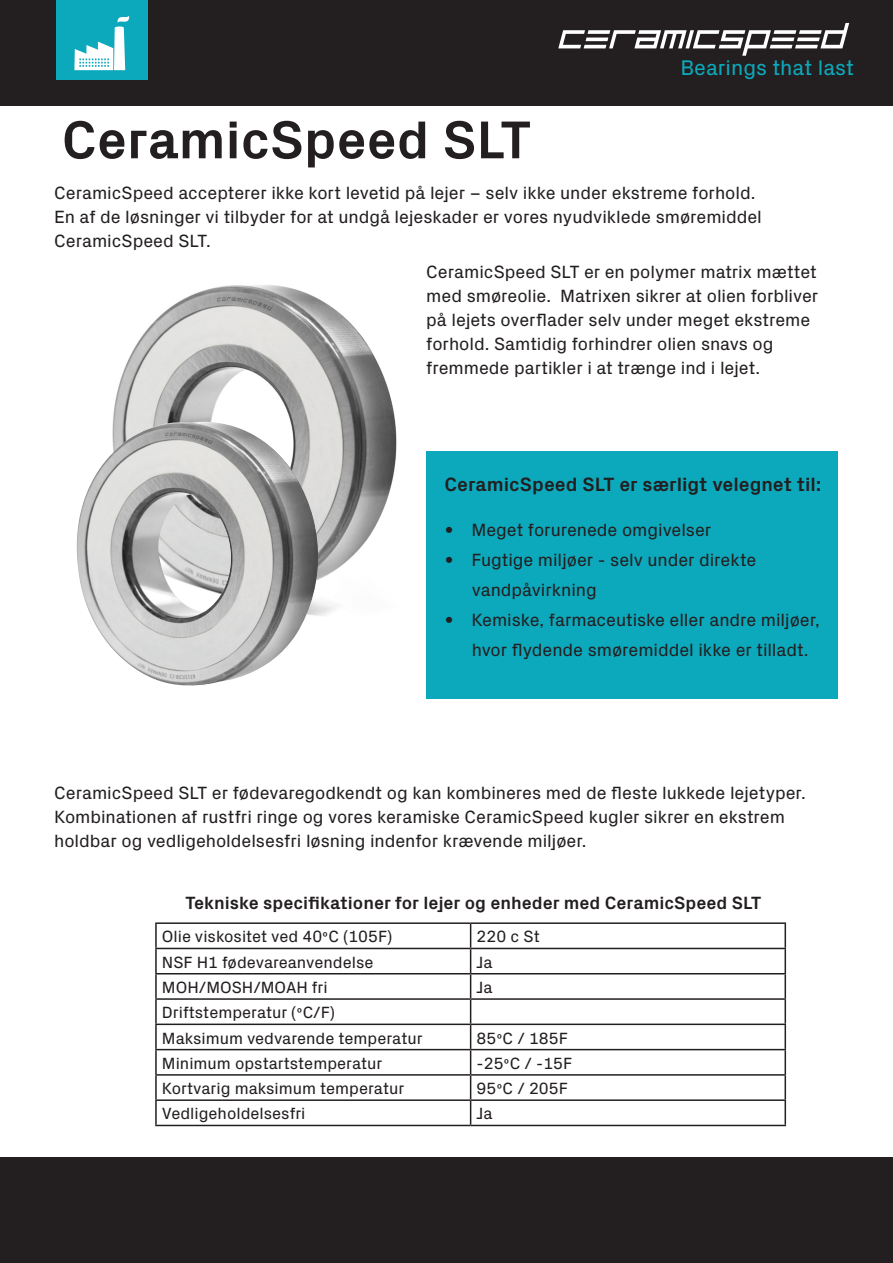
<style>
.page{position:relative;width:893px;height:1263px;background:#fff}
.page>*{position:absolute;margin:0;border:0;box-sizing:border-box;transform-origin:0 0}
.t1{font:700 54px "Px Grotesk";color:#231f20}
.t2{font:21.45px "Px Grotesk";color:#0ca9bc}
.t3{font:700 19.5px "Px Grotesk";color:#231f20}
.t4{font:18px/24px "Px Grotesk";letter-spacing:-.005em;color:#231f20}
.t5{font:700 18px "Px Grotesk";color:#231f20}
.t6{font:16.5px "Px Grotesk";color:#231f20}
</style>
<div class="page">
<div style="left:0;top:1158px;width:893px;height:105px;background:#231f20"></div>
<div style="left:426px;top:452px;width:412px;height:247px;background:#0ca9bc"></div>
<div style="left:0;top:0;width:893px;height:105px;background:#231f20"></div>
<img style="left:113px;top:285px;width:284px;height:329px">
<img style="left:76px;top:419px;width:251px;height:267px">
<div style="left:56px;top:0;width:92px;height:80px;background:#0ca9bc"></div>
<svg style="left:74px;top:16px;width:56px;height:54px"></svg>
<svg style="left:558px;top:23px;width:291px;height:33px"></svg>
<hr style="left:155px;top:922px;width:316px;height:2px;background:#231f20">
<hr style="left:155px;top:924px;width:2px;height:24px;background:#231f20">
<hr style="left:471px;top:922px;width:315px;height:2px;background:#231f20">
<hr style="left:784px;top:924px;width:2px;height:24px;background:#231f20">
<hr style="left:155px;top:948px;width:316px;height:1px;background:#231f20">
<hr style="left:155px;top:949px;width:2px;height:24px;background:#231f20">
<hr style="left:471px;top:948px;width:315px;height:1px;background:#231f20">
<hr style="left:784px;top:949px;width:2px;height:24px;background:#231f20">
<hr style="left:155px;top:973px;width:316px;height:1px;background:#231f20">
<hr style="left:155px;top:974px;width:2px;height:24px;background:#231f20">
<hr style="left:471px;top:973px;width:315px;height:1px;background:#231f20">
<hr style="left:784px;top:974px;width:2px;height:24px;background:#231f20">
<hr style="left:155px;top:998px;width:316px;height:2px;background:#231f20">
<hr style="left:155px;top:1000px;width:2px;height:23px;background:#231f20">
<hr style="left:471px;top:998px;width:315px;height:2px;background:#231f20">
<hr style="left:784px;top:1000px;width:2px;height:23px;background:#231f20">
<hr style="left:155px;top:1023px;width:316px;height:2px;background:#231f20">
<hr style="left:155px;top:1025px;width:2px;height:24px;background:#231f20">
<hr style="left:471px;top:1023px;width:315px;height:2px;background:#231f20">
<hr style="left:784px;top:1025px;width:2px;height:24px;background:#231f20">
<hr style="left:155px;top:1049px;width:316px;height:1px;background:#231f20">
<hr style="left:155px;top:1050px;width:2px;height:24px;background:#231f20">
<hr style="left:471px;top:1049px;width:315px;height:1px;background:#231f20">
<hr style="left:784px;top:1050px;width:2px;height:24px;background:#231f20">
<hr style="left:155px;top:1074px;width:316px;height:2px;background:#231f20">
<hr style="left:155px;top:1076px;width:2px;height:23px;background:#231f20">
<hr style="left:471px;top:1074px;width:315px;height:2px;background:#231f20">
<hr style="left:784px;top:1076px;width:2px;height:23px;background:#231f20">
<hr style="left:155px;top:1099px;width:316px;height:2px;background:#231f20">
<hr style="left:155px;top:1101px;width:2px;height:24px;background:#231f20">
<hr style="left:471px;top:1099px;width:315px;height:2px;background:#231f20">
<svg style="left:470px;top:924px;width:1px;height:201px"></svg>
<hr style="left:784px;top:1101px;width:2px;height:24px;background:#231f20">
<hr style="left:155px;top:1125px;width:316px;height:1px;background:#231f20">
<hr style="left:471px;top:1125px;width:315px;height:1px;background:#231f20">
<p class="t1" style="left:62px;top:101px;width:471px">CeramicSpeed SLT</p>
<p class="t2" style="left:680px;top:52px;width:175px">Bearings that last</p>
<p class="t4" style="left:54px;top:180px;width:709px">CeramicSpeed accepterer ikke kort levetid på lejer – selv ikke under ekstreme forhold.<br>En af de løsninger vi tilbyder for at undgå lejeskader er vores nyudviklede smøremiddel<br>CeramicSpeed SLT.</p>
<p class="t4" style="left:426px;top:259px;width:394px">CeramicSpeed SLT er en polymer matrix mættet med smøreolie. Matrixen sikrer at olien forbliver på lejets overflader selv under meget ekstreme forhold. Samtidig forhindrer olien snavs og fremmede partikler i at trænge ind i lejet.</p>
<p class="t3" style="left:444px;top:470px;width:378px">CeramicSpeed SLT er særligt velegnet til:</p>
<p class="t4" style="left:444px;top:516px;width:268px">• Meget forurenede omgivelser</p>
<p class="t4" style="left:444px;top:546px;width:314px">• Fugtige miljøer - selv under direkte</p>
<p class="t4" style="left:472px;top:576px;width:126px">vandpåvirkning</p>
<p class="t4" style="left:444px;top:606px;width:377px">• Kemiske, farmaceutiske eller andre miljøer,</p>
<p class="t4" style="left:472px;top:636px;width:338px">hvor flydende smøremiddel ikke er tilladt.</p>
<p class="t4" style="left:54px;top:780px;width:753px">CeramicSpeed SLT er fødevaregodkendt og kan kombineres med de fleste lukkede lejetyper.<br>Kombinationen af rustfri ringe og vores keramiske CeramicSpeed kugler sikrer en ekstrem holdbar og vedligeholdelsesfri løsning indenfor krævende miljøer.</p>
<p class="t5" style="left:185px;top:890px;width:577px">Tekniske specifikationer for lejer og enheder med CeramicSpeed SLT</p>
<p class="t6" style="left:162px;top:925px;width:232px">Olie viskositet ved 40ºC (105F)</p>
<p class="t6" style="left:477px;top:925px;width:65px">220 c St</p>
<p class="t6" style="left:162px;top:950px;width:213px">NSF H1 fødevareanvendelse</p>
<p class="t6" style="left:477px;top:950px;width:18px">Ja</p>
<p class="t6" style="left:162px;top:975px;width:167px">MOH/MOSH/MOAH fri</p>
<p class="t6" style="left:477px;top:975px;width:18px">Ja</p>
<p class="t6" style="left:162px;top:1001px;width:175px">Driftstemperatur (ºC/F)</p>
<p class="t6" style="left:162px;top:1026px;width:262px">Maksimum vedvarende temperatur</p>
<p class="t6" style="left:477px;top:1026px;width:93px">85ºC / 185F</p>
<p class="t6" style="left:162px;top:1051px;width:222px">Minimum opstartstemperatur</p>
<p class="t6" style="left:477px;top:1051px;width:97px">-25ºC / -15F</p>
<p class="t6" style="left:162px;top:1076px;width:244px">Kortvarig maksimum temperatur</p>
<p class="t6" style="left:477px;top:1076px;width:93px">95ºC / 205F</p>
<p class="t6" style="left:162px;top:1102px;width:145px">Vedligeholdelsesfri</p>
<p class="t6" style="left:477px;top:1102px;width:18px">Ja</p>
</div>
